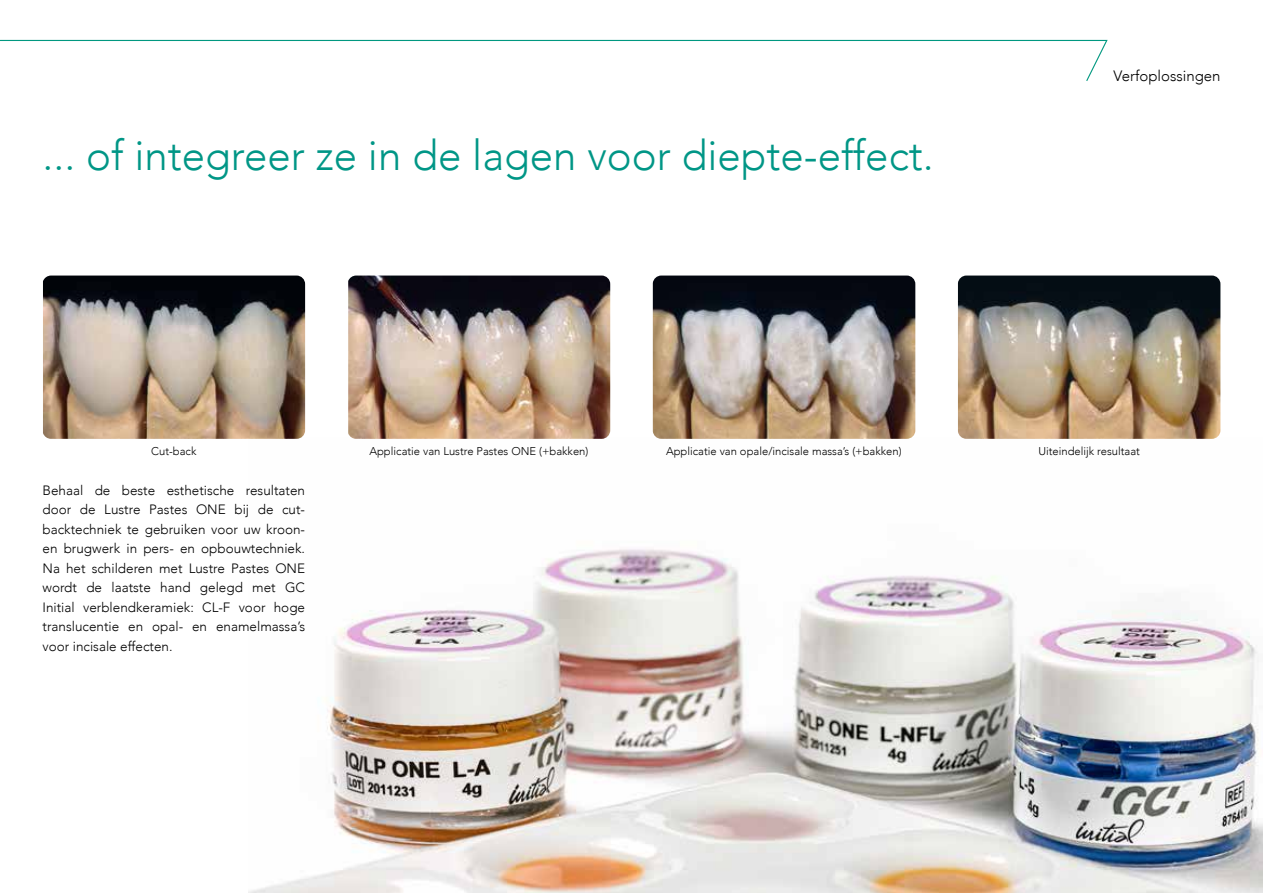
<style>
.page{position:relative;width:1263px;height:893px;background:#fff}
.page>*{position:absolute;margin:0;border:0;box-sizing:border-box;transform-origin:0 0}
.t1{font:300 42px "Avenir";color:#009686}
.t2{font:300 15px "Avenir";color:#000}
.t3{font:300 13.5px/19.5px "Avenir";color:#000;text-align:justify}
.t4{font:300 11.25px "Avenir";color:#000}
</style>
<div class="page">
<img style="left:248px;top:549px;width:1015px;height:344px">
<img style="left:43px;top:276px;width:262px;height:163px">
<img style="left:348px;top:276px;width:262px;height:163px">
<img style="left:653px;top:276px;width:262px;height:163px">
<img style="left:958px;top:276px;width:262px;height:163px">
<svg style="left:0;top:39px;width:1108px;height:42px"></svg>
<h1 class="t1" style="left:43px;top:130px;width:893px">... of integreer ze in de lagen voor diepte-effect.</h1>
<p class="t2" style="left:1113px;top:67px;width:108px">Verfoplossingen</p>
<p class="t4" style="left:151px;top:444px;width:47px">Cut-back</p>
<p class="t4" style="left:369px;top:444px;width:221px">Applicatie van Lustre Pastes ONE (+bakken)</p>
<p class="t4" style="left:666px;top:444px;width:237px">Applicatie van opale/incisale massa’s (+bakken)</p>
<p class="t4" style="left:1038px;top:444px;width:103px">Uiteindelijk resultaat</p>
<p class="t3" style="left:43px;top:480px;width:264px">Behaal de beste esthetische resultaten door de Lustre Pastes ONE bij de cut&shy;backtechniek te gebruiken voor uw kroon&shy;en brugwerk in pers- en opbouwtechniek.<br>Na het schilderen met Lustre Pastes ONE wordt de laatste hand gelegd met GC Initial verblendkeramiek: CL-F voor hoge translucentie en opal- en enamelmassa’s voor incisale effecten.</p>
</div>
